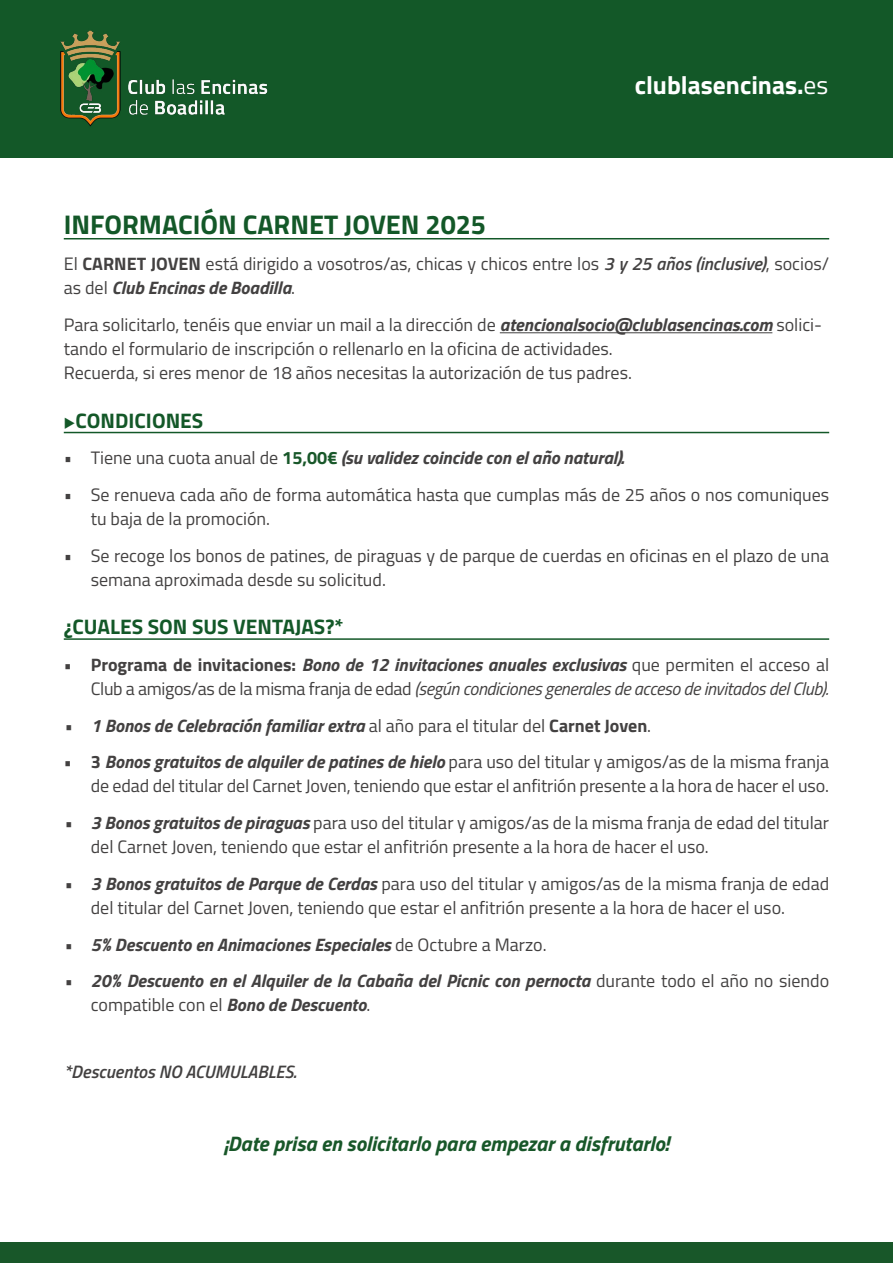
<style>
.page{position:relative;width:893px;height:1263px;background:#fff}
.page>*{position:absolute;margin:0;border:0;box-sizing:border-box;transform-origin:0 0}
.t1{font:700 27px "Titillium Web";color:#135828}
.t2{font:700 25.5px "Titillium Web";color:#fff}
.t3{font:italic 700 21px "Titillium Web";color:#185729}
.t4{font:700 21px "Titillium Web";color:#135828}
.t5{font:18px/24px "Titillium Web";color:#434141}
.t6{font:italic 700 18px/24px "Titillium Web";color:#434141}
.t7{font:italic 600 18px "Titillium Web";color:#434141}
.s1{font-weight:400}
.s2{font-weight:700}
.s3{font-weight:600;font-style:italic}
.s4{font-weight:700;font-style:italic}
.s5{font-weight:400;font-style:normal}
.s6{font-style:normal;color:#185729}
.s7{font-style:italic}
.s8{font-style:normal}
</style>
<div class="page">
<div style="left:0;top:0;width:893px;height:157px;background:#135828"></div>
<hr style="left:64px;top:238px;width:765px;height:1px;background:#135828">
<hr style="left:500px;top:332px;width:272px;height:1px;background:#434141">
<hr style="left:64px;top:432px;width:765px;height:1px;background:#135828">
<hr style="left:64px;top:638px;width:765px;height:2px;background:#135828">
<img style="left:60px;top:30px;width:208px;height:97px">
<div style="left:0;top:1243px;width:893px;height:20px;background:#185729"></div>
<h2 class="t2" style="left:635px;top:66px;width:195px">clublasencinas.<span class="s1">es</span></h2>
<h1 class="t1" style="left:64px;top:204px;width:424px">INFORMACIÓN CARNET JOVEN 2025</h1>
<p class="t5" style="left:64px;top:251px;width:767px">El <span class="s2">CARNET JOVEN</span> está dirigido a vosotros/as, chicas y chicos entre los <span class="s3">3 y 25 años (inclusive)</span>, socios/ as del <span class="s4">Club Encinas de Boadilla</span>.</p>
<p class="t5" style="left:64px;top:312px;width:760px">Para solicitarlo, tenéis que enviar un mail a la dirección de <span class="s4">atencionalsocio@clublasencinas.com</span> solici&shy;tando el formulario de inscripción o rellenarlo en la oficina de actividades.<br>Recuerda, si eres menor de 18 años necesitas la autorización de tus padres.</p>
<p class="t4" style="left:64px;top:404px;width:141px">◆CONDICIONES</p>
<p class="t6" style="left:64px;top:445px;width:562px"><span class="s5">• Tiene una cuota anual de</span> <span class="s6">15,00€</span> (su validez coincide con el año natural).</p>
<p class="t5" style="left:91px;top:482px;width:740px;text-indent:-27px">• Se renueva cada año de forma automática hasta que cumplas más de 25 años o nos comuniques tu baja de la promoción.</p>
<p class="t5" style="left:91px;top:543px;width:740px;text-indent:-27px">• Se recoge los bonos de patines, de piraguas y de parque de cuerdas en oficinas en el plazo de una semana aproximada desde su solicitud.</p>
<p class="t4" style="left:64px;top:611px;width:281px">¿CUALES SON SUS VENTAJAS?*</p>
<p class="t5" style="left:64px;top:652px;width:767px;text-align:right"><span class="s2">• Programa de invitaciones:</span> <span class="s4">Bono de 12 invitaciones anuales exclusivas</span> que permiten el acceso al<br>Club a amigos/as de la misma franja de edad <span class="s7">(según condiciones generales de acceso de invitados del Club).</span></p>
<p class="t6" style="left:64px;top:712px;width:589px">• 1 Bonos de Celebración familiar extra <span class="s5">al año para el titular del</span> <span class="s8">Carnet Joven</span><span class="s5">.</span></p>
<p class="t5" style="left:64px;top:749px;width:767px;text-align:right"><span class="s2">• 3</span> <span class="s4">Bonos gratuitos de alquiler de patines de hielo</span> para uso del titular y amigos/as de la misma franja de edad del titular del Carnet Joven, teniendo que estar el anfitrión presente a la hora de hacer el uso.</p>
<p class="t5" style="left:91px;top:810px;width:740px;text-indent:-27px"><span class="s4">• 3 Bonos gratuitos de piraguas</span> para uso del titular y amigos/as de la misma franja de edad del titular del Carnet Joven, teniendo que estar el anfitrión presente a la hora de hacer el uso.</p>
<p class="t5" style="left:91px;top:871px;width:740px;text-indent:-27px"><span class="s4">• 3 Bonos gratuitos de Parque de Cerdas</span> para uso del titular y amigos/as de la misma franja de edad del titular del Carnet Joven, teniendo que estar el anfitrión presente a la hora de hacer el uso.</p>
<p class="t6" style="left:64px;top:931px;width:484px">• 5% Descuento en Animaciones Especiales <span class="s5">de Octubre a Marzo.</span></p>
<p class="t6" style="left:91px;top:968px;width:740px;text-indent:-27px">• 20% Descuento en el Alquiler de la Cabaña del Picnic con pernocta <span class="s5">durante todo el año no siendo compatible con el</span> Bono de Descuento<span class="s5">.</span></p>
<p class="t7" style="left:64px;top:1058px;width:234px">*Descuentos NO ACUMULABLES.</p>
<p class="t3" style="left:225px;top:1128px;width:445px">¡Date prisa en solicitarlo para empezar a disfrutarlo!</p>
</div>
